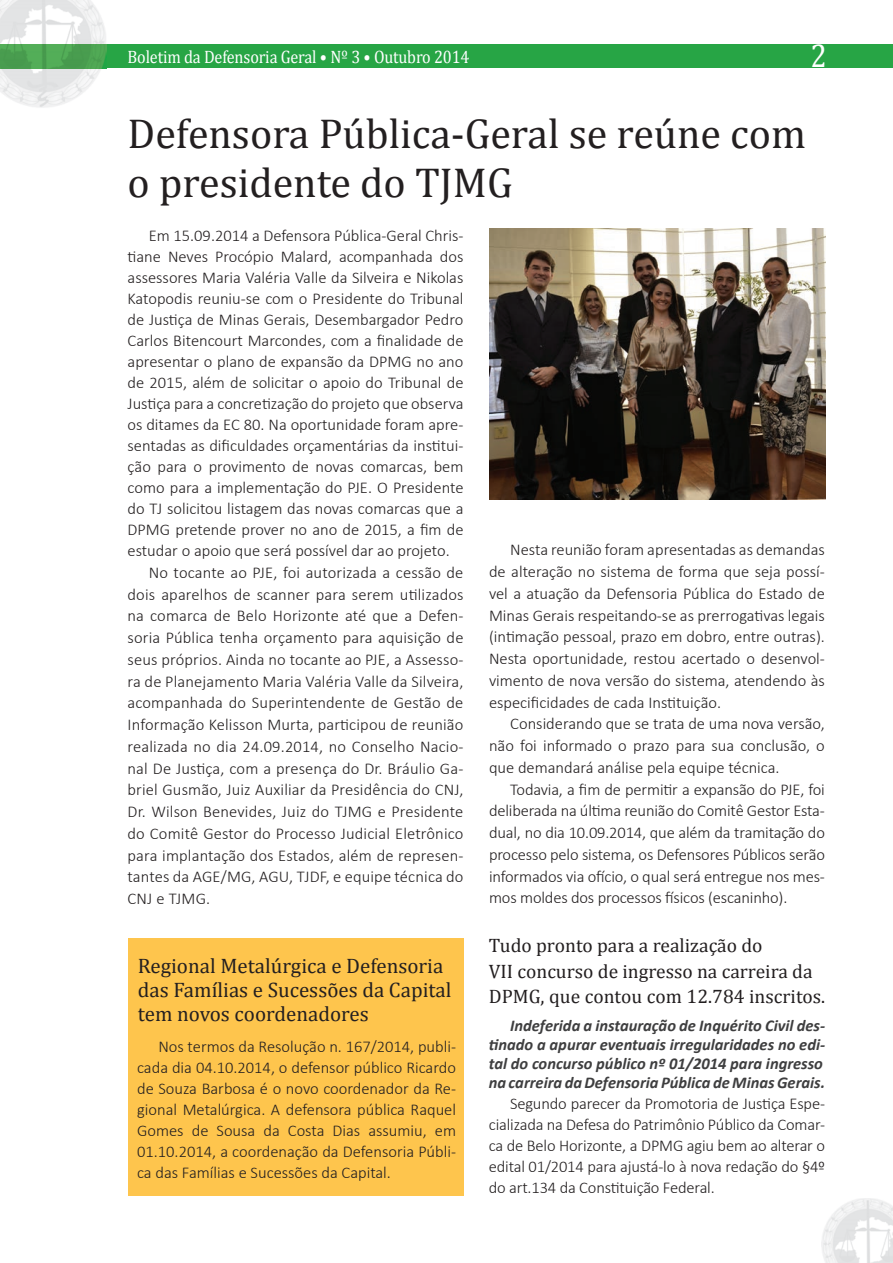
<style>
.page{position:relative;width:893px;height:1263px;background:#fff}
.page>*{position:absolute;margin:0;border:0;box-sizing:border-box;transform-origin:0 0}
.t1{font:42px/48.3px "Cambria";color:#231f20}
.t2{font:33px "Cambria";color:#fff;scale:.9 1}
.t3{font:21px/24.2px "Cambria";color:#231f20}
.t4{font:19.5px/25.5px "Cambria";color:#231f20}
.t5{font:18px "Cambria";letter-spacing:-.01em;color:#fff;scale:.9 1}
.t6{font:300 16.5px/21px "Calibri";color:#231f20;text-align:justify}
.t7{font:italic 700 16.5px/18.9px "Calibri";color:#3e3e3f}
</style>
<div class="page">
<div style="left:0;top:44px;width:893px;height:24px;background:#27a545"></div>
<img style="left:0;top:0;width:106px;height:108px">
<img style="left:0;top:44px;width:106px;height:24px">
<img style="left:822px;top:1198px;width:71px;height:65px">
<div style="left:128px;top:938px;width:335px;height:258px;background:#fec54d"></div>
<img style="left:490px;top:229px;width:336px;height:270px">
<p class="t5" style="left:128px;top:46px;width:381px">Boletim da Defensoria Geral • Nº 3 • Outubro 2014</p>
<h2 class="t2" style="left:811px;top:36px;width:20px">2</h2>
<h1 class="t1" style="left:128px;top:110px;width:680px">Defensora Pública-Geral se reúne com o presidente do TJMG</h1>
<p class="t6" style="left:149px;top:225px;width:316px">Em 15.09.2014 a Defensora Pública-Geral Chris-</p>
<p class="t6" style="left:128px;top:246px;width:337px">tiane Neves Procópio Malard, acompanhada dos</p>
<p class="t6" style="left:128px;top:267px;width:337px">assessores Maria Valéria Valle da Silveira e Nikolas</p>
<p class="t6" style="left:128px;top:288px;width:337px">Katopodis reuniu-se com o Presidente do Tribunal</p>
<p class="t6" style="left:128px;top:309px;width:337px">de Justiça de Minas Gerais, Desembargador Pedro</p>
<p class="t6" style="left:128px;top:330px;width:337px">Carlos Bitencourt Marcondes, com a finalidade de</p>
<p class="t6" style="left:128px;top:351px;width:337px">apresentar o plano de expansão da DPMG no ano</p>
<p class="t6" style="left:128px;top:372px;width:337px">de 2015, além de solicitar o apoio do Tribunal de</p>
<p class="t6" style="left:128px;top:393px;width:337px">Justiça para a concretização do projeto que observa</p>
<p class="t6" style="left:128px;top:414px;width:337px">os ditames da EC 80. Na oportunidade foram apre-</p>
<p class="t6" style="left:128px;top:435px;width:337px">sentadas as dificuldades orçamentárias da institui-</p>
<p class="t6" style="left:128px;top:456px;width:337px">ção para o provimento de novas comarcas, bem</p>
<p class="t6" style="left:128px;top:477px;width:337px">como para a implementação do PJE. O Presidente</p>
<p class="t6" style="left:128px;top:498px;width:337px">do TJ solicitou listagem das novas comarcas que a</p>
<p class="t6" style="left:128px;top:519px;width:337px">DPMG pretende prover no ano de 2015, a fim de</p>
<p class="t6" style="left:128px;top:540px;width:324px">estudar o apoio que será possível dar ao projeto.</p>
<p class="t6" style="left:149px;top:562px;width:316px">No tocante ao PJE, foi autorizada a cessão de</p>
<p class="t6" style="left:128px;top:583px;width:337px">dois aparelhos de scanner para serem utilizados</p>
<p class="t6" style="left:128px;top:605px;width:337px">na comarca de Belo Horizonte até que a Defen-</p>
<p class="t6" style="left:128px;top:627px;width:337px">soria Pública tenha orçamento para aquisição de</p>
<p class="t6" style="left:128px;top:649px;width:337px">seus próprios. Ainda no tocante ao PJE, a Assesso-</p>
<p class="t6" style="left:128px;top:670px;width:338px">ra de Planejamento Maria Valéria Valle da Silveira,</p>
<p class="t6" style="left:128px;top:692px;width:337px">acompanhada do Superintendente de Gestão de</p>
<p class="t6" style="left:128px;top:714px;width:337px">Informação Kelisson Murta, participou de reunião</p>
<p class="t6" style="left:128px;top:736px;width:337px">realizada no dia 24.09.2014, no Conselho Nacio-</p>
<p class="t6" style="left:128px;top:757px;width:337px">nal De Justiça, com a presença do Dr. Bráulio Ga-</p>
<p class="t6" style="left:128px;top:779px;width:337px">briel Gusmão, Juiz Auxiliar da Presidência do CNJ,</p>
<p class="t6" style="left:128px;top:801px;width:337px">Dr. Wilson Benevides, Juiz do TJMG e Presidente</p>
<p class="t6" style="left:128px;top:823px;width:337px">do Comitê Gestor do Processo Judicial Eletrônico</p>
<p class="t6" style="left:128px;top:844px;width:337px">para implantação dos Estados, além de represen-</p>
<p class="t6" style="left:128px;top:866px;width:337px">tantes da AGE/MG, AGU, TJDF, e equipe técnica do</p>
<p class="t6" style="left:128px;top:888px;width:84px">CNJ e TJMG.</p>
<p class="t3" style="left:138px;top:953px;width:315px">Regional Metalúrgica e Defensoria das Famílias e Sucessões da Capital tem novos coordenadores</p>
<p class="t6" style="left:137px;top:1036px;width:320px;text-indent:21px">Nos termos da Resolução n. 167/2014, publi&shy;cada dia 04.10.2014, o defensor público Ricardo de Souza Barbosa é o novo coordenador da Re&shy;gional Metalúrgica. A defensora pública Raquel Gomes de Sousa da Costa Dias assumiu, em 01.10.2014, a coordenação da Defensoria Públi&shy;ca das Famílias e Sucessões da Capital.</p>
<p class="t6" style="left:489px;top:539px;width:337px;line-height:21.8px;text-indent:21px">Nesta reunião foram apresentadas as demandas de alteração no sistema de forma que seja possí&shy;vel a atuação da Defensoria Pública do Estado de Minas Gerais respeitando-se as prerrogativas legais (intimação pessoal, prazo em dobro, entre outras).<br>Nesta oportunidade, restou acertado o desenvol&shy;vimento de nova versão do sistema, atendendo às especificidades de cada Instituição.</p>
<p class="t6" style="left:489px;top:713px;width:337px;line-height:21.8px;text-indent:21px">Considerando que se trata de uma nova versão, não foi informado o prazo para sua conclusão, o que demandará análise pela equipe técnica.</p>
<p class="t6" style="left:489px;top:778px;width:337px;line-height:21.6px;text-indent:21px">Todavia, a fim de permitir a expansão do PJE, foi deliberada na última reunião do Comitê Gestor Esta&shy;dual, no dia 10.09.2014, que além da tramitação do processo pelo sistema, os Defensores Públicos serão informados via ofício, o qual será entregue nos mes&shy;mos moldes dos processos físicos (escaninho).</p>
<p class="t4" style="left:489px;top:933px;width:338px">Tudo pronto para a realização do<br>VII concurso de ingresso na carreira da<br>DPMG, que contou com 12.784 inscritos.</p>
<p class="t7" style="left:489px;top:1016px;width:338px;text-indent:21px">Indeferida a instauração de Inquérito Civil des&shy;tinado a apurar eventuais irregularidades no edi&shy;tal do concurso público nº 01/2014 para ingresso na carreira da Defensoria Pública de Minas Gerais.</p>
<p class="t6" style="left:489px;top:1092px;width:338px;text-indent:21px">Segundo parecer da Promotoria de Justiça Espe&shy;cializada na Defesa do Patrimônio Público da Comar&shy;ca de Belo Horizonte, a DPMG agiu bem ao alterar o edital 01/2014 para ajustá-lo à nova redação do §4º do art.134 da Constituição Federal.</p>
</div>
